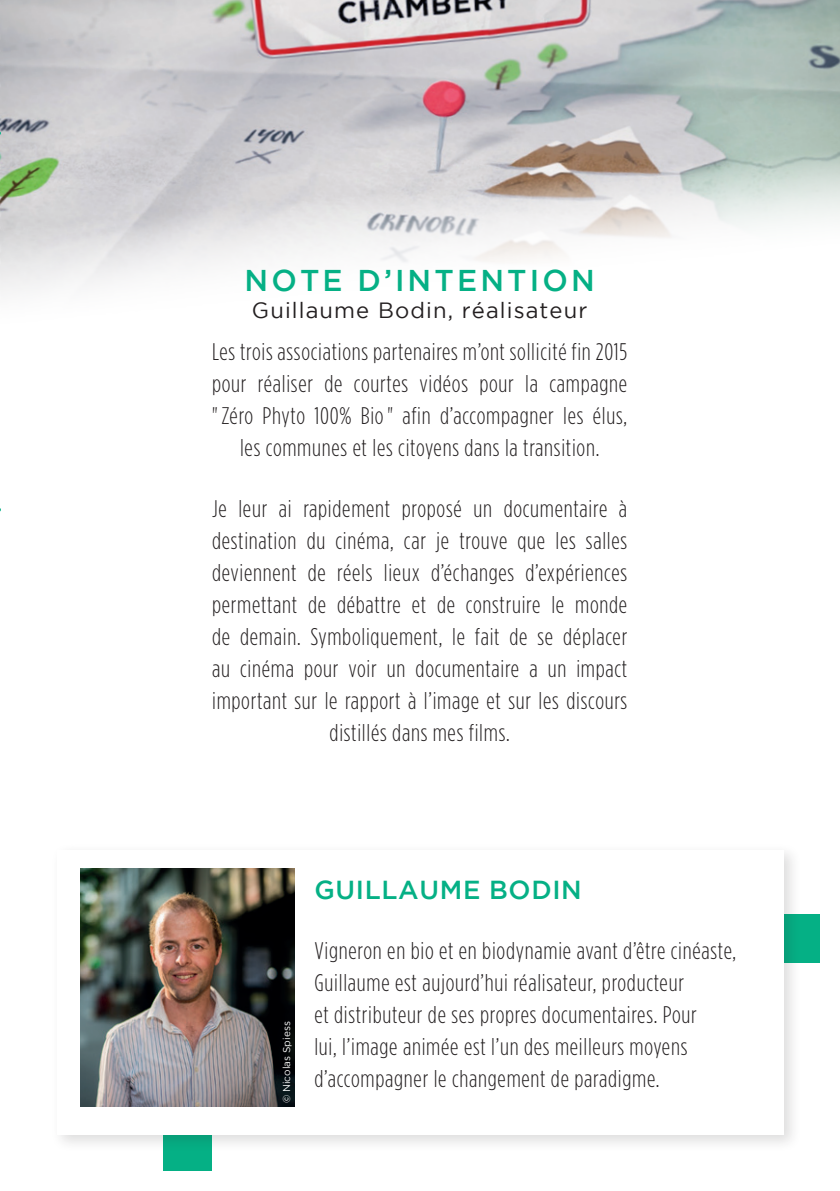
<style>
.page{position:relative;width:840px;height:1191px;background:#fff}
.page>*{position:absolute;margin:0;border:0;box-sizing:border-box;transform-origin:0 0}
.t1{font:500 30px "Gotham";letter-spacing:.105em;color:#05b085}
.t2{font:500 26px "Gotham";letter-spacing:.025em;color:#05b085}
.t3{font:300 24px/32px "Gotham Condensed";letter-spacing:.03em;color:#231f20;text-align:center}
.t4{font:22px "Gotham";letter-spacing:.05em;color:#231f20}
.t5{font:10px "Gotham";color:#fff}
</style>
<div class="page">
<img style="left:0;top:0;width:839px;height:293px">
<svg style="left:0;top:130px;width:1px;height:18px"></svg>
<div style="left:163px;top:1098px;width:48px;height:72px;background:#05b085"></div>
<div style="left:747px;top:914px;width:72px;height:48px;background:#05b085"></div>
<div style="left:50px;top:843px;width:751px;height:309px;background:#231f20;opacity:.15"></div>
<div style="left:57px;top:849px;width:726px;height:285px;background:#fff"></div>
<img style="left:80px;top:869px;width:214px;height:237px">
<p class="t1" style="left:244px;top:264px;width:351px">NOTE D’INTENTION</p>
<p class="t4" style="left:252px;top:298px;width:337px">Guillaume Bodin, réalisateur</p>
<p class="t3" style="left:212px;top:336px;width:416px">Les trois associations partenaires m’ont sollicité fin 2015 pour réaliser de courtes vidéos pour la campagne " Zéro Phyto 100% Bio " afin d’accompagner les élus, les communes et les citoyens dans la transition.</p>
<p class="t3" style="left:212px;top:492px;width:416px">Je leur ai rapidement proposé un documentaire à destination du cinéma, car je trouve que les salles deviennent de réels lieux d’échanges d’expériences permettant de débattre et de construire le monde de demain. Symboliquement, le fait de se déplacer au cinéma pour voir un documentaire a un impact important sur le rapport à l’image et sur les discours distillés dans mes films.</p>
<p class="t5" style="left:281px;top:1103px;width:83px;rotate:-90deg">© Nicolas Spiess</p>
<p class="t2" style="left:314px;top:874px;width:268px">GUILLAUME BODIN</p>
<p class="t3" style="left:314px;top:934px;width:423px;text-align:left">Vigneron en bio et en biodynamie avant d’être cinéaste, Guillaume est aujourd’hui réalisateur, producteur<br>et distributeur de ses propres documentaires. Pour<br>lui, l’image animée est l’un des meilleurs moyens d’accompagner le changement de paradigme.</p>
</div>
